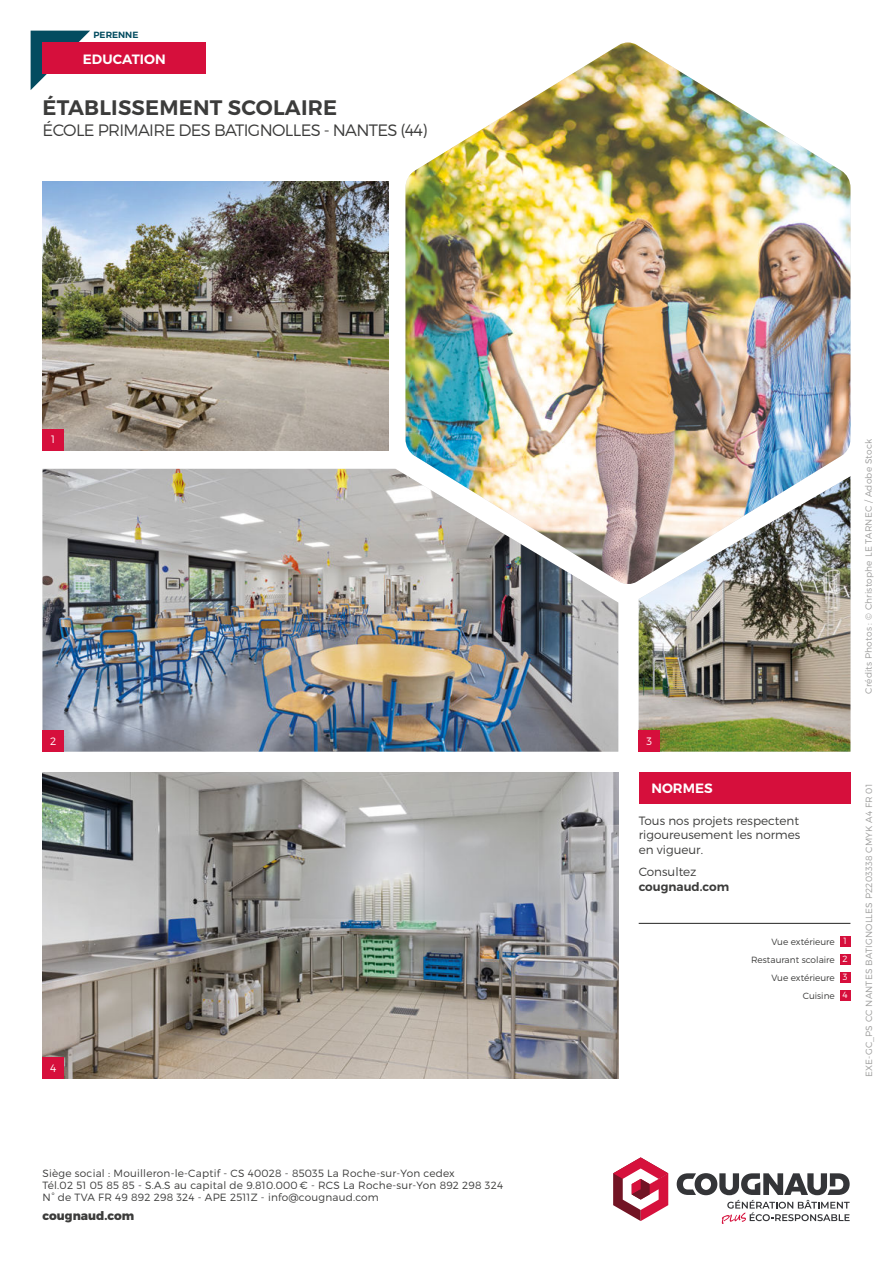
<style>
.page{position:relative;width:893px;height:1263px;background:#fff}
.page>*{position:absolute;margin:0;border:0;box-sizing:border-box;transform-origin:0 0}
.t1{font:600 21px "Montserrat";letter-spacing:.01em;color:#3c3c3b}
.t2{font:300 16.5px "Montserrat";letter-spacing:-.04em;color:#3c3c3b}
.t3{font:600 13.5px "Montserrat";letter-spacing:.005em;color:#fff}
.t4{font:300 12px/14.4px "Montserrat";color:#3c3c3b;text-align:justify}
.t5{font:800 12px "Montserrat";color:#3c3c3b}
.t6{font:600 12px "Montserrat";color:#3c3c3b}
.t7{font:300 10.65px "Montserrat";color:#fff}
.t8{font:300 10.5px/12px "Montserrat";letter-spacing:.02em;color:#3c3c3b}
.t9{font:300 9px "Montserrat";letter-spacing:.02em;color:#9d9d9c}
.t10{font:300 9px/18px "Montserrat";color:#3c3c3b;text-align:right}
.t11{font:600 9px "Montserrat";color:#034c60}
.s1{color:#fff}
</style>
<div class="page">
<svg style="left:613px;top:1157px;width:55px;height:64px"></svg>
<svg style="left:677px;top:1173px;width:173px;height:51px"></svg>
<svg style="left:31px;top:31px;width:59px;height:59px"></svg>
<img style="left:43px;top:772px;width:575px;height:307px">
<img style="left:639px;top:585px;width:211px;height:167px">
<img style="left:43px;top:469px;width:575px;height:283px">
<div style="left:43px;top:730px;width:21px;height:22px;background:#d60f3c"></div>
<div style="left:43px;top:1057px;width:21px;height:22px;background:#d60f3c"></div>
<div style="left:639px;top:730px;width:21px;height:22px;background:#d60f3c"></div>
<img style="left:405px;top:43px;width:445px;height:542px">
<hr style="left:639px;top:923px;width:211px;height:1px;background:#3c3c3b">
<div style="left:43px;top:43px;width:163px;height:31px;background:#d60f3c"></div>
<div style="left:639px;top:772px;width:211px;height:32px;background:#d60f3c"></div>
<div style="left:840px;top:936px;width:10px;height:11px;background:#d60f3c"></div>
<div style="left:840px;top:954px;width:10px;height:11px;background:#d60f3c"></div>
<div style="left:840px;top:972px;width:10px;height:11px;background:#d60f3c"></div>
<div style="left:840px;top:990px;width:10px;height:11px;background:#d60f3c"></div>
<img style="left:43px;top:181px;width:345px;height:269px">
<div style="left:43px;top:429px;width:21px;height:21px;background:#d60f3c"></div>
<p class="t11" style="left:94px;top:30px;width:46px">PERENNE</p>
<p class="t3" style="left:83px;top:51px;width:85px">EDUCATION</p>
<h1 class="t1" style="left:43px;top:95px;width:296px">ÉTABLISSEMENT SCOLAIRE</h1>
<h2 class="t2" style="left:43px;top:121px;width:386px">ÉCOLE PRIMAIRE DES BATIGNOLLES - NANTES (44)</h2>
<p class="t7" style="left:51px;top:434px;width:5px">1</p>
<p class="t9" style="left:864px;top:694px;width:256px;rotate:-90deg">Crédits Photos : © Christophe LE TARNEC / Adobe Stock</p>
<p class="t7" style="left:50px;top:735px;width:8px">2</p>
<p class="t7" style="left:50px;top:1062px;width:8px">4</p>
<p class="t8" style="left:43px;top:1168px;width:462px">Siège social : Mouilleron-le-Captif - CS 40028 - 85035 La Roche-sur-Yon cedex<br>Tél.02 51 05 85 85 - S.A.S au capital de 9.810.000 € - RCS La Roche-sur-Yon 892 298 324<br>N° de TVA FR 49 892 298 324 - APE 2511Z - info@cougnaud.com</p>
<p class="t5" style="left:43px;top:1211px;width:93px">cougnaud.com</p>
<p class="t7" style="left:646px;top:735px;width:7px">3</p>
<p class="t3" style="left:651px;top:781px;width:63px">NORMES</p>
<p class="t4" style="left:639px;top:813px;width:163px">Tous nos projets respectent rigoureusement les normes en vigueur.</p>
<p class="t4" style="left:639px;top:865px;width:59px">Consultez</p>
<p class="t6" style="left:639px;top:880px;width:92px">cougnaud.com</p>
<p class="t10" style="left:751px;top:933px;width:98px">Vue extérieure <span class="s1">1<br></span>Restaurant scolaire <span class="s1">2<br></span>Vue extérieure <span class="s1">3<br></span>Cuisine <span class="s1">4</span></p>
<p class="t9" style="left:864px;top:1077px;width:294px;rotate:-90deg">EXE-GC_PS CC NANTES BATIGNOLLES P2203338 CMYK A4 FR 01</p>
</div>
